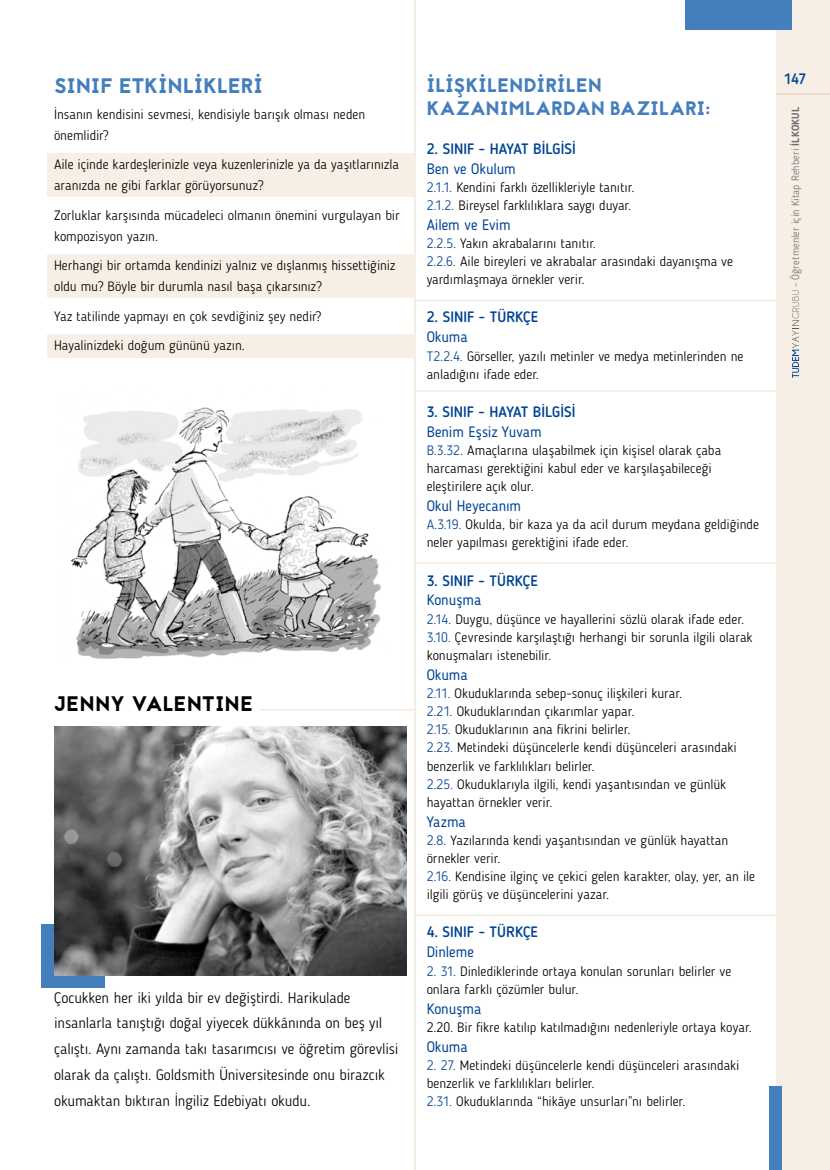
<style>
.page{position:relative;width:830px;height:1170px;background:#fff}
.page>*{position:absolute;margin:0;border:0;box-sizing:border-box;transform-origin:0 0}
.t1{font:21px "Jaapokki";letter-spacing:.005em;color:#447ebc}
.t2{font:21px "Jaapokki";color:#000}
.t3{font:19.5px/23.4px "Jaapokki";letter-spacing:.01em;color:#447ebc}
.t4{font:300 15px/26px "Blogger Sans";letter-spacing:-.005em;color:#000}
.t5{font:15px "Blogger Sans";letter-spacing:-.005em;color:#004494}
.t6{font:500 15px "Blogger Sans";color:#004494}
.t7{font:300 13.5px/18.1px "Blogger Sans";color:#000}
.t8{font:300 10.5px "Blogger Sans";letter-spacing:.01em;color:#707172}
.s1{color:#004494}
.s2{font-weight:700}
</style>
<div class="page">
<div style="left:775px;top:0;width:54px;height:1169px;background:#f7efe5"></div>
<hr style="left:775px;top:93px;width:54px;height:2px;background:#f4e8da">
<svg style="left:792px;top:290px;width:6px;height:88px"></svg>
<div style="left:48px;top:153px;width:366px;height:44px;background:#f7efe5"></div>
<div style="left:48px;top:254px;width:366px;height:43px;background:#f7efe5"></div>
<div style="left:48px;top:334px;width:366px;height:24px;background:#f7efe5"></div>
<div style="left:41px;top:924px;width:64px;height:63px;background:#447ebc"></div>
<img style="left:54px;top:726px;width:352px;height:249px">
<hr style="left:259px;top:709px;width:156px;height:1px;background:#f4e8da">
<div style="left:685px;top:0;width:106px;height:30px;background:#447ebc"></div>
<div style="left:769px;top:1086px;width:13px;height:83px;background:#447ebc"></div>
<hr style="left:414px;top:0;width:1px;height:1169px;background:#f4e8da">
<img style="left:70px;top:407px;width:311px;height:252px">
<hr style="left:415px;top:300px;width:360px;height:1px;background:#f4e8da">
<hr style="left:415px;top:390px;width:360px;height:1px;background:#f4e8da">
<hr style="left:415px;top:562px;width:360px;height:2px;background:#f4e8da">
<hr style="left:415px;top:914px;width:360px;height:1px;background:#f4e8da">
<h1 class="t1" style="left:54px;top:71px;width:210px">SINIF ETKİNLİKLERİ</h1>
<p class="t7" style="left:54px;top:103px;width:313px;line-height:21px">İnsanın kendisini sevmesi, kendisiyle barışık olması neden önemlidir?</p>
<p class="t7" style="left:54px;top:154px;width:346px;line-height:21px">Aile içinde kardeşlerinizle veya kuzenlerinizle ya da yaşıtlarınızla aranızda ne gibi farklar görüyorsunuz?</p>
<p class="t7" style="left:54px;top:204px;width:347px;line-height:21px">Zorluklar karşısında mücadeleci olmanın önemini vurgulayan bir kompozisyon yazın.</p>
<p class="t7" style="left:54px;top:255px;width:343px;line-height:21px">Herhangi bir ortamda kendinizi yalnız ve dışlanmış hissettiğiniz oldu mu? Böyle bir durumla nasıl başa çıkarsınız?</p>
<p class="t7" style="left:54px;top:301px;width:269px;line-height:29.5px">Yaz tatilinde yapmayı en çok sevdiğiniz şey nedir?<br>Hayalinizdeki doğum gününü yazın.</p>
<h1 class="t2" style="left:54px;top:689px;width:28px">JENNY</h1>
<h1 class="t2" style="left:131px;top:689px;width:29px">VALENT</h1>
<h1 class="t2" style="left:215px;top:689px;width:24px">INE</h1>
<p class="t4" style="left:54px;top:984px;width:346px">Çocukken her iki yılda bir ev değiştirdi. Harikulade insanlarla tanıştığı doğal yiyecek dükkânında on beş yıl çalıştı. Aynı zamanda takı tasarımcısı ve öğretim görevlisi olarak da çalıştı. Goldsmith Üniversitesinde onu birazcık okumaktan bıktıran İngiliz Edebiyatı okudu.</p>
<h2 class="t3" style="left:426px;top:74px;width:284px">İLİŞKİLENDİRİLEN<br>KAZANIMLARDAN BAZILARI:</h2>
<p class="t6" style="left:426px;top:139px;width:150px">2. SINIF - HAYAT BİLGİSİ</p>
<p class="t5" style="left:426px;top:159px;width:91px">Ben ve Okulum</p>
<p class="t7" style="left:426px;top:178px;width:209px"><span class="s1">2.1.1.</span> Kendini farklı özellikleriyle tanıtır.<br><span class="s1">2.1.2.</span> Bireysel farklılıklara saygı duyar.</p>
<p class="t5" style="left:426px;top:216px;width:85px">Ailem ve Evim</p>
<p class="t7" style="left:426px;top:234px;width:307px"><span class="s1">2.2.5.</span> Yakın akrabalarını tanıtır.<br><span class="s1">2.2.6.</span> Aile bireyleri ve akrabalar arasındaki dayanışma ve yardımlaşmaya örnekler verir.</p>
<p class="t6" style="left:426px;top:308px;width:113px">2. SINIF - TÜRKÇE</p>
<p class="t5" style="left:426px;top:328px;width:43px">Okuma</p>
<p class="t7" style="left:426px;top:347px;width:318px"><span class="s1">T2.2.4.</span> Görseller, yazılı metinler ve medya metinlerinden ne anladığını ifade eder.</p>
<p class="t6" style="left:426px;top:402px;width:150px">3. SINIF - HAYAT BİLGİSİ</p>
<p class="t5" style="left:426px;top:422px;width:116px">Benim Eşsiz Yuvam</p>
<p class="t7" style="left:426px;top:441px;width:296px"><span class="s1">B.3.32.</span> Amaçlarına ulaşabilmek için kişisel olarak çaba harcaması gerektiğini kabul eder ve karşılaşabileceği eleştirilere açık olur.</p>
<p class="t5" style="left:426px;top:497px;width:96px">Okul Heyecanım</p>
<p class="t7" style="left:426px;top:515px;width:333px"><span class="s1">A.3.19.</span> Okulda, bir kaza ya da acil durum meydana geldiğinde neler yapılması gerektiğini ifade eder.</p>
<p class="t6" style="left:426px;top:571px;width:113px">3. SINIF - TÜRKÇE</p>
<p class="t5" style="left:426px;top:591px;width:56px">Konuşma</p>
<p class="t7" style="left:426px;top:609px;width:327px"><span class="s1">2.14.</span> Duygu, düşünce ve hayallerini sözlü olarak ifade eder.<br><span class="s1">3.10.</span> Çevresinde karşılaştığı herhangi bir sorunla ilgili olarak konuşmaları istenebilir.</p>
<p class="t5" style="left:426px;top:665px;width:43px">Okuma</p>
<p class="t7" style="left:426px;top:684px;width:311px"><span class="s1">2.11.</span> Okuduklarında sebep-sonuç ilişkileri kurar.<br><span class="s1">2.21.</span> Okuduklarından çıkarımlar yapar.<br><span class="s1">2.15.</span> Okuduklarının ana fikrini belirler.<br><span class="s1">2.23.</span> Metindeki düşüncelerle kendi düşünceleri arasındaki benzerlik ve farklılıkları belirler.<br><span class="s1">2.25.</span> Okuduklarıyla ilgili, kendi yaşantısından ve günlük hayattan örnekler verir.</p>
<p class="t5" style="left:426px;top:812px;width:41px">Yazma</p>
<p class="t7" style="left:426px;top:831px;width:329px"><span class="s1">2.8.</span> Yazılarında kendi yaşantısından ve günlük hayattan örnekler verir.<br><span class="s1">2.16.</span> Kendisine ilginç ve çekici gelen karakter, olay, yer, an ile ilgili görüş ve düşüncelerini yazar.</p>
<p class="t6" style="left:426px;top:923px;width:113px">4. SINIF - TÜRKÇE</p>
<p class="t5" style="left:426px;top:943px;width:49px">Dinleme</p>
<p class="t7" style="left:426px;top:961px;width:306px"><span class="s1">2. 31.</span> Dinlediklerinde ortaya konulan sorunları belirler ve onlara farklı çözümler bulur.</p>
<p class="t5" style="left:426px;top:999px;width:56px">Konuşma</p>
<p class="t7" style="left:426px;top:1017px;width:326px">2.20. Bir fikre katılıp katılmadığını nedenleriyle ortaya koyar.</p>
<p class="t5" style="left:426px;top:1037px;width:43px">Okuma</p>
<p class="t7" style="left:426px;top:1055px;width:314px"><span class="s1">2. 27.</span> Metindeki düşüncelerle kendi düşünceleri arasındaki benzerlik ve farklılıkları belirler.<br><span class="s1">2.31.</span> Okuduklarında “hikâye unsurları”nı belirler.</p>
<p class="t6" style="left:783px;top:69px;width:24px">147</p>
<p class="t8" style="left:788px;top:287px;width:182px;rotate:-90deg">- Öğretmenler için Kitap Rehberi <span class="s2">İLKOKUL</span></p>
</div>
